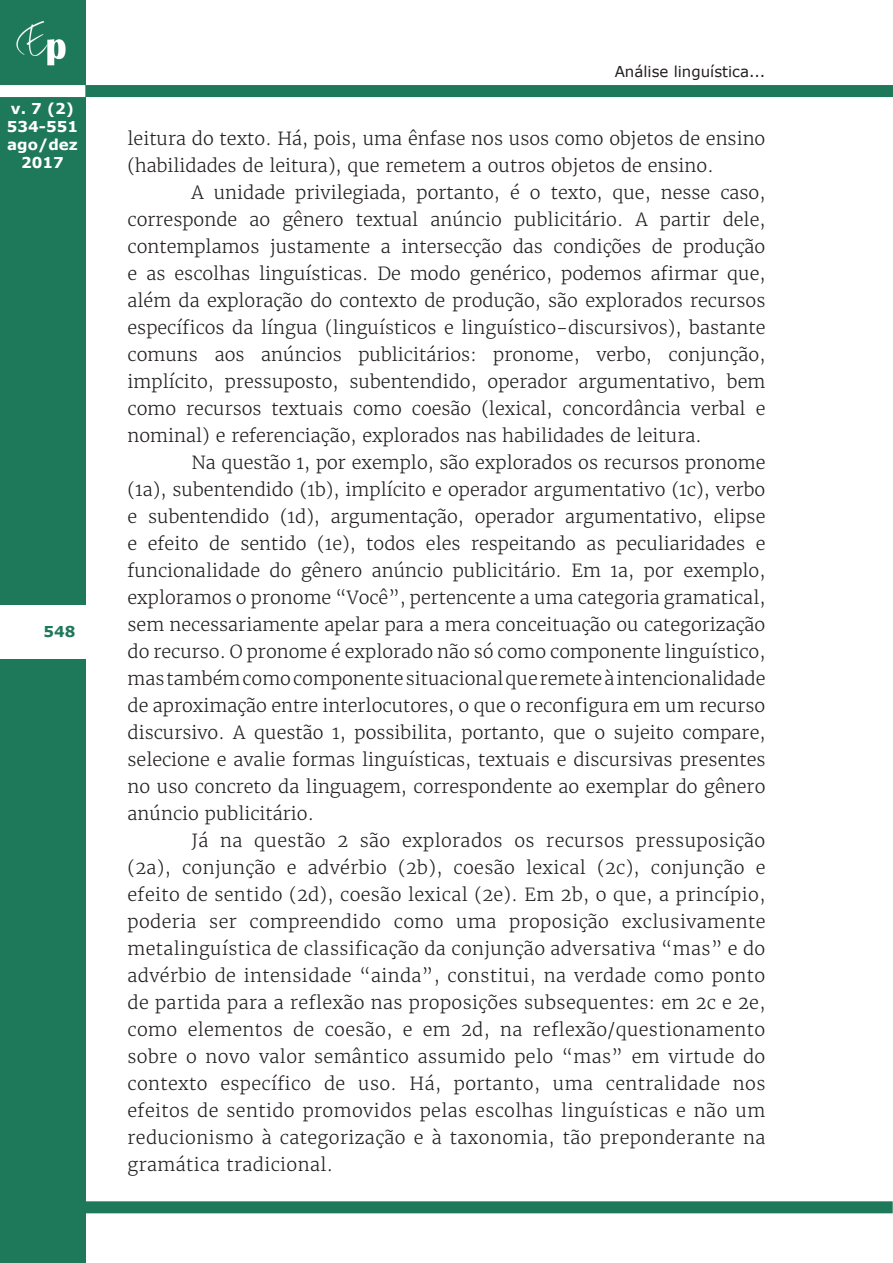
<style>
.page{position:relative;width:893px;height:1263px;background:#fff}
.page>*{position:absolute;margin:0;border:0;box-sizing:border-box;transform-origin:0 0}
.Corpo_do_artigo{font:300 18px/27px "Merriweather";color:#231f20;text-align:justify}
.t1{font:700 15px/18px "Verdana";color:#fff;text-align:center}
.t2{font:15px "Verdana";color:#231f20}
.t3{font:700 15px "Verdana";color:#1e785a}
</style>
<div class="page">
<div style="left:0;top:0;width:85px;height:1263px;background:#1e785a"></div>
<img style="left:16px;top:21px;width:50px;height:45px">
<div style="left:85px;top:85px;width:808px;height:12px;background:#1e785a"></div>
<div style="left:0;top:85px;width:85px;height:12px;background:#fff"></div>
<div style="left:0;top:605px;width:85px;height:53px;background:#fff"></div>
<div style="left:84px;top:1201px;width:809px;height:12px;background:#1e785a"></div>
<p class="t1" style="left:7px;top:100px;width:73px">v. 7 (2)<br>534-551 ago/dez<br>2017</p>
<p class="t3" style="left:44px;top:621px;width:33px">548</p>
<p class="t2" style="left:615px;top:61px;width:152px">Análise linguística...</p>
<p class="Corpo_do_artigo" style="left:128px;top:125px;width:639px">leitura do texto. Há, pois, uma ênfase nos usos como objetos de ensino (habilidades de leitura), que remetem a outros objetos de ensino.</p>
<p class="Corpo_do_artigo" style="left:128px;top:179px;width:639px;text-indent:64px">A unidade privilegiada, portanto, é o texto, que, nesse caso, corresponde ao gênero textual anúncio publicitário. A partir dele, contemplamos justamente a intersecção das condições de produção e as escolhas linguísticas. De modo genérico, podemos afirmar que, além da exploração do contexto de produção, são explorados recursos específicos da língua (linguísticos e linguístico-discursivos), bastante comuns aos anúncios publicitários: pronome, verbo, conjunção, implícito, pressuposto, subentendido, operador argumentativo, bem como recursos textuais como coesão (lexical, concordância verbal e nominal) e referenciação, explorados nas habilidades de leitura.</p>
<p class="Corpo_do_artigo" style="left:128px;top:449px;width:639px;text-indent:64px">Na questão 1, por exemplo, são explorados os recursos pronome (1a), subentendido (1b), implícito e operador argumentativo (1c), verbo e subentendido (1d), argumentação, operador argumentativo, elipse e efeito de sentido (1e), todos eles respeitando as peculiaridades e funcionalidade do gênero anúncio publicitário. Em 1a, por exemplo, exploramos o pronome “Você”, pertencente a uma categoria gramatical, sem necessariamente apelar para a mera conceituação ou categorização do recurso. O pronome é explorado não só como componente linguístico, mas também como componente situacional que remete à intencionalidade de aproximação entre interlocutores, o que o reconfigura em um recurso discursivo. A questão 1, possibilita, portanto, que o sujeito compare, selecione e avalie formas linguísticas, textuais e discursivas presentes no uso concreto da linguagem, correspondente ao exemplar do gênero anúncio publicitário.</p>
<p class="Corpo_do_artigo" style="left:128px;top:827px;width:639px;text-indent:64px">Já na questão 2 são explorados os recursos pressuposição (2a), conjunção e advérbio (2b), coesão lexical (2c), conjunção e efeito de sentido (2d), coesão lexical (2e). Em 2b, o que, a princípio, poderia ser compreendido como uma proposição exclusivamente metalinguística de classificação da conjunção adversativa “mas” e do advérbio de intensidade “ainda”, constitui, na verdade como ponto de partida para a reflexão nas proposições subsequentes: em 2c e 2e, como elementos de coesão, e em 2d, na reflexão/questionamento sobre o novo valor semântico assumido pelo “mas” em virtude do contexto específico de uso. Há, portanto, uma centralidade nos efeitos de sentido promovidos pelas escolhas linguísticas e não um reducionismo à categorização e à taxonomia, tão preponderante na gramática tradicional.</p>
</div>
